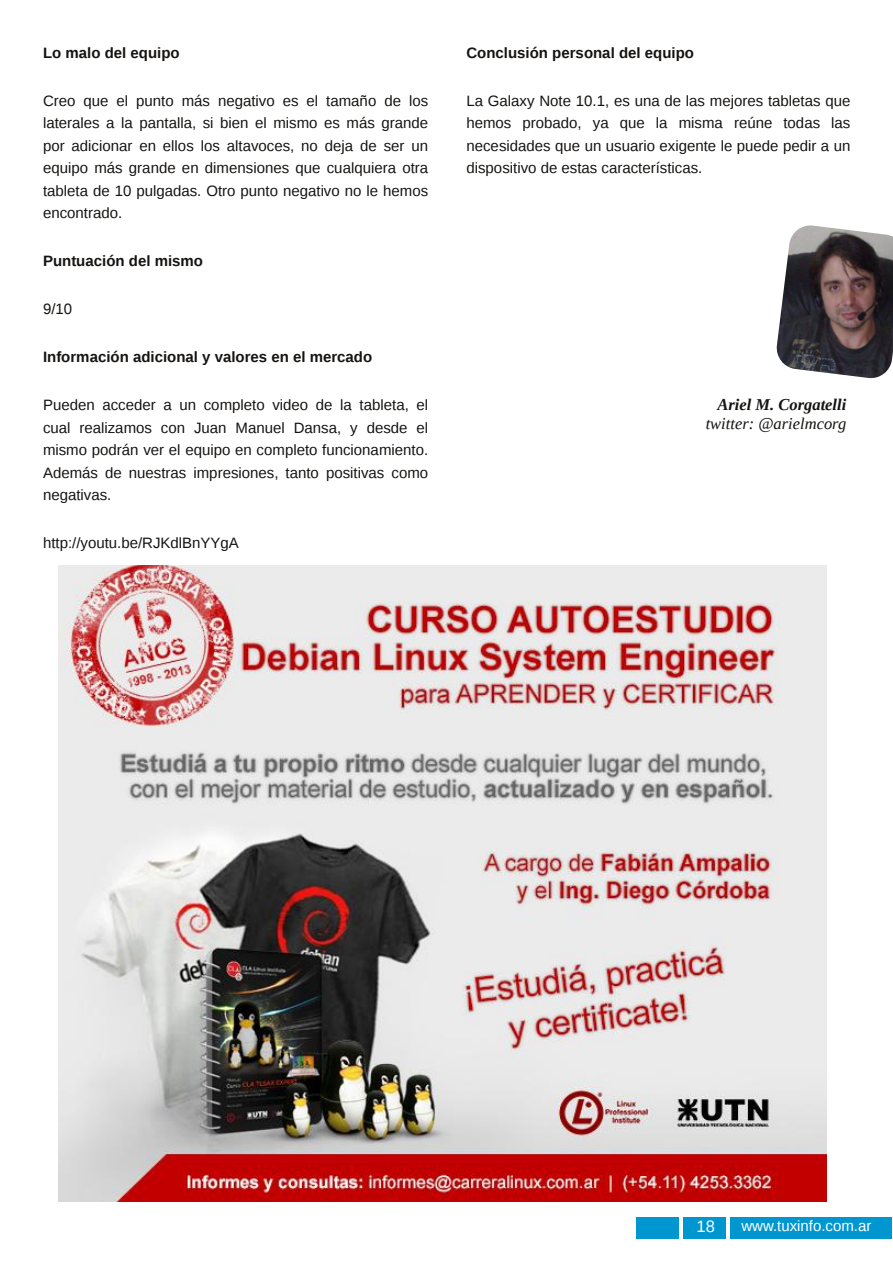
<style>
.page{position:relative;width:893px;height:1263px;background:#fff}
.page>*{position:absolute;margin:0;border:0;box-sizing:border-box;transform-origin:0 0}
.t1{font:italic 16.5px "Liberation Serif";color:#161412}
.t2{font:italic 700 16.5px "Liberation Serif";color:#161412}
.t3{font:16.5px "Liberation Sans";color:#fff}
.t4{font:15px/22.5px "Liberation Sans";color:#161412;text-align:justify}
.t5{font:700 15px "Liberation Sans";color:#161412}
.t6{font:15px "Liberation Sans";color:#fff}
</style>
<div class="page">
<div style="left:636px;top:1218px;width:256px;height:21px;background:#0097d1"></div>
<hr style="left:679px;top:1215px;width:4px;height:40px;background:#fff">
<hr style="left:726px;top:1209px;width:4px;height:40px;background:#fff">
<img style="left:776px;top:225px;width:117px;height:154px">
<img style="left:59px;top:566px;width:768px;height:635px">
<p class="t5" style="left:43px;top:44px;width:138px">Lo malo del equipo</p>
<p class="t4" style="left:43px;top:89px;width:387px">Creo que el punto más negativo es el tamaño de los laterales a la pantalla, si bien el mismo es más grande por adicionar en ellos los altavoces, no deja de ser un equipo más grande en dimensiones que cualquiera otra tableta de 10 pulgadas. Otro punto negativo no le hemos encontrado.</p>
<p class="t5" style="left:43px;top:252px;width:162px">Puntuación del mismo</p>
<p class="t4" style="left:43px;top:298px;width:31px">9/10</p>
<p class="t5" style="left:43px;top:348px;width:331px">Información adicional y valores en el mercado</p>
<p class="t4" style="left:43px;top:394px;width:387px">Pueden acceder a un completo video de la tableta, el cual realizamos con Juan Manuel Dansa, y desde el mismo podrán ver el equipo en completo funcionamiento.<br>Además de nuestras impresiones, tanto positivas como negativas.</p>
<p class="t4" style="left:43px;top:532px;width:197px">http://youtu.be/RJKdlBnYYgA</p>
<p class="t5" style="left:466px;top:44px;width:229px">Conclusión personal del equipo</p>
<p class="t4" style="left:466px;top:89px;width:385px">La Galaxy Note 10.1, es una de las mejores tabletas que hemos probado, ya que la misma reúne todas las necesidades que un usuario exigente le puede pedir a un dispositivo de estas características.</p>
<p class="t2" style="left:717px;top:395px;width:130px">Ariel M. Corgatelli</p>
<p class="t1" style="left:706px;top:414px;width:142px">twitter: @arielmcorg</p>
<p class="t3" style="left:697px;top:1216px;width:20px">18</p>
<p class="t6" style="left:741px;top:1217px;width:132px">www.tuxinfo.com.ar</p>
</div>
